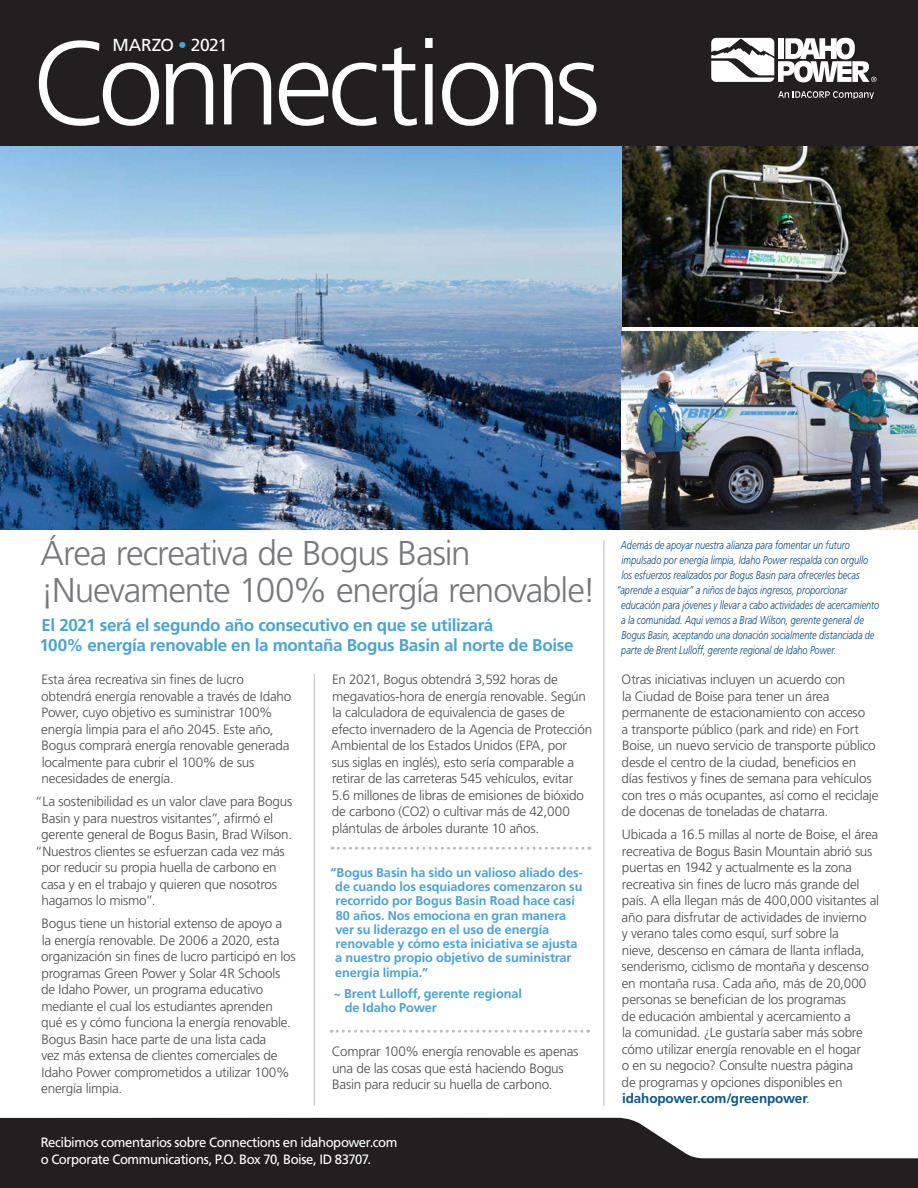
<style>
.page{position:relative;width:918px;height:1188px;background:#fff}
.page>*{position:absolute;margin:0;border:0;box-sizing:border-box;transform-origin:0 0}
.t1{font:300 118.35px "Frutiger LT Std";letter-spacing:-.055em;color:#fff}
.t2{font:300 34.5px/37px "Frutiger LT Std";letter-spacing:-.035em;color:#76787b}
.t3{font:17.4px "Frutiger LT Std";letter-spacing:-.025em;color:#fff}
.t4{font:700 17.1px/20px "Frutiger LT Std";letter-spacing:-.02em;color:#4aa3d5}
.t5{font:300 13.5px/16.5px "Frutiger LT Std";letter-spacing:-.015em;color:#4b4c4d}
.t6{font:13.5px/16.2px "Frutiger LT Std";letter-spacing:-.035em;color:#fff}
.t7{font:700 12.75px/14.2px "Frutiger LT Std";letter-spacing:-.01em;color:#4aa3d5}
.t8{font:italic 300 11.4px "Frutiger LT Std";color:#00467e;scale:.8 1}
.s1{color:#4aa3d5}
.s2{font-weight:700;color:#0a578d}
</style>
<div class="page">
<img style="left:621px;top:145px;width:297px;height:181px">
<img style="left:0;top:145px;width:621px;height:384px">
<div style="left:0;top:0;width:918px;height:145px;background:#231f20"></div>
<svg style="left:0;top:1118px;width:918px;height:70px;fill:#231f20"></svg>
<hr style="left:604px;top:540px;width:1px;height:566px;background:#bcbdc0">
<hr style="left:314px;top:674px;width:1px;height:432px;background:#bcbdc0">
<svg style="left:711px;top:38px;width:166px;height:44px"></svg>
<svg style="left:778px;top:91px;width:96px;height:8px"></svg>
<img style="left:621px;top:332px;width:297px;height:197px">
<svg style="left:332px;top:847px;width:258px;height:3px"></svg>
<svg style="left:331px;top:1030px;width:258px;height:3px"></svg>
<h1 class="t1" style="left:32px;top:17px;width:570px">Connections</h1>
<p class="t3" style="left:113px;top:35px;width:116px">MARZO <span class="s1">•</span> 2021</p>
<h2 class="t2" style="left:40px;top:535px;width:557px">Área recreativa de Bogus Basin ¡Nuevamente 100% energía renovable!</h2>
<p class="t4" style="left:39px;top:615px;width:536px">El 2021 será el segundo año consecutivo en que se utilizará<br>100% energía renovable en la montaña Bogus Basin al norte de Boise</p>
<p class="t5" style="left:41px;top:671px;width:252px">Esta área recreativa sin fines de lucro obtendrá energía renovable a través de Idaho Power, cuyo objetivo es suministrar 100% energía limpia para el año 2045. Este año, Bogus comprará energía renovable generada localmente para cubrir el 100% de sus necesidades de energía.</p>
<p class="t5" style="left:35px;top:794px;width:259px">“La sostenibilidad es un valor clave para Bogus</p>
<p class="t5" style="left:42px;top:810px;width:233px">Basin y para nuestros visitantes”, afirmó el</p>
<p class="t5" style="left:41px;top:827px;width:253px">gerente general de Bogus Basin, Brad Wilson.</p>
<p class="t5" style="left:35px;top:843px;width:251px">“Nuestros clientes se esfuerzan cada vez más</p>
<p class="t5" style="left:41px;top:860px;width:237px">por reducir su propia huella de carbono en</p>
<p class="t5" style="left:41px;top:876px;width:237px">casa y en el trabajo y quieren que nosotros</p>
<p class="t5" style="left:42px;top:893px;width:115px">hagamos lo mismo”.</p>
<p class="t5" style="left:41px;top:916px;width:256px">Bogus tiene un historial extenso de apoyo a<br>la energía renovable. De 2006 a 2020, esta organización sin fines de lucro participó en los programas Green Power y Solar 4R Schools de Idaho Power, un programa educativo mediante el cual los estudiantes aprenden qué es y cómo funciona la energía renovable.<br>Bogus Basin hace parte de una lista cada<br>vez más extensa de clientes comerciales de Idaho Power comprometidos a utilizar 100% energía limpia.</p>
<p class="t5" style="left:331px;top:671px;width:263px">En 2021, Bogus obtendrá 3,592 horas de megavatios-hora de energía renovable. Según la calculadora de equivalencia de gases de efecto invernadero de la Agencia de Protección Ambiental de los Estados Unidos (EPA, por<br>sus siglas en inglés), esto sería comparable a retirar de las carreteras 545 vehículos, evitar 5.6 millones de libras de emisiones de bióxido de carbono (CO2) o cultivar más de 42,000 plántulas de árboles durante 10 años.</p>
<p class="t7" style="left:335px;top:865px;width:250px;text-indent:-5px">“Bogus Basin ha sido un valioso aliado des&shy;de cuando los esquiadores comenzaron su recorrido por Bogus Basin Road hace casi 80 años. Nos emociona en gran manera ver su liderazgo en el uso de energía renovable y cómo esta iniciativa se ajusta a nuestro propio objetivo de suministrar energía limpia.”</p>
<p class="t7" style="left:345px;top:987px;width:179px;text-indent:-11px">~ Brent Lulloff, gerente regional de Idaho Power</p>
<p class="t5" style="left:332px;top:1044px;width:248px">Comprar 100% energía renovable es apenas una de las cosas que está haciendo Bogus<br>Basin para reducir su huella de carbono.</p>
<p class="t6" style="left:41px;top:1135px;width:358px">Recibimos comentarios sobre Connections en idahopower.com o Corporate Communications, P.O. Box 70, Boise, ID 83707.</p>
<p class="t8" style="left:621px;top:538px;width:288px">Además de apoyar nuestra alianza para fomentar un futuro</p>
<p class="t8" style="left:622px;top:553px;width:310px">impulsado por energía limpia, Idaho Power respalda con orgullo</p>
<p class="t8" style="left:622px;top:568px;width:299px">los esfuerzos realizados por Bogus Basin para ofrecerles becas</p>
<p class="t8" style="left:617px;top:583px;width:289px">“aprende a esquiar” a niños de bajos ingresos, proporcionar</p>
<p class="t8" style="left:621px;top:598px;width:324px">educación para jóvenes y llevar a cabo actividades de acercamiento</p>
<p class="t8" style="left:621px;top:613px;width:305px">a la comunidad. Aquí vemos a Brad Wilson, gerente general de</p>
<p class="t8" style="left:621px;top:628px;width:318px">Bogus Basin, aceptando una donación socialmente distanciada de</p>
<p class="t8" style="left:621px;top:643px;width:270px">parte de Brent Lulloff, gerente regional de Idaho Power.</p>
<p class="t5" style="left:622px;top:671px;width:258px">Otras iniciativas incluyen un acuerdo con<br>la Ciudad de Boise para tener un área permanente de estacionamiento con acceso<br>a transporte público (park and ride) en Fort Boise, un nuevo servicio de transporte público desde el centro de la ciudad, beneficios en días festivos y fines de semana para vehículos con tres o más ocupantes, así como el reciclaje de docenas de toneladas de chatarra.</p>
<p class="t5" style="left:622px;top:827px;width:259px">Ubicada a 16.5 millas al norte de Boise, el área recreativa de Bogus Basin Mountain abrió sus puertas en 1942 y actualmente es la zona recreativa sin fines de lucro más grande del país. A ella llegan más de 400,000 visitantes al año para disfrutar de actividades de invierno<br>y verano tales como esquí, surf sobre la<br>nieve, descenso en cámara de llanta inflada, senderismo, ciclismo de montaña y descenso en montaña rusa. Cada año, más de 20,000 personas se benefician de los programas<br>de educación ambiental y acercamiento a<br>la comunidad. ¿Le gustaría saber más sobre cómo utilizar energía renovable en el hogar<br>o en su negocio? Consulte nuestra página<br>de programas y opciones disponibles en <span class="s2">idahopower.com/greenpower</span>.</p>
</div>
